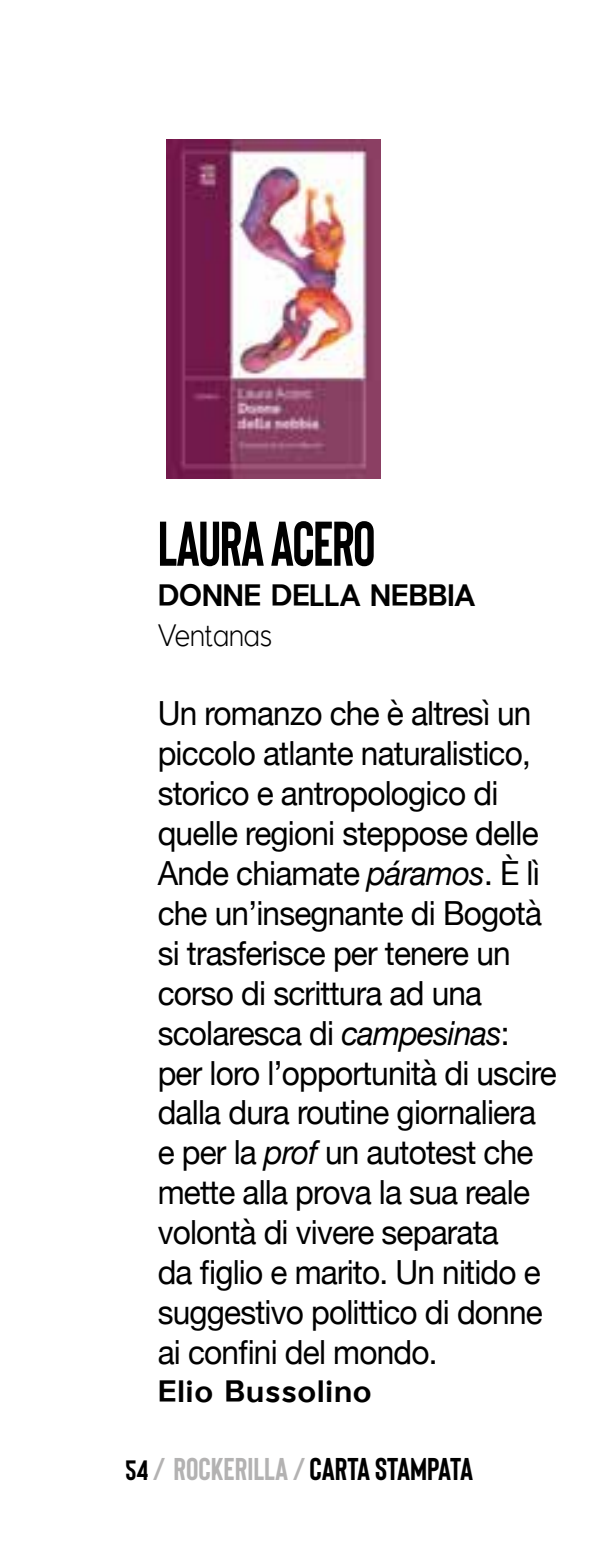
<style>
.page{position:relative;width:600px;height:1567px;background:#fff}
.page>*{position:absolute;margin:0;border:0;box-sizing:border-box;transform-origin:0 0}
.t1{font:700 63px "Bison";letter-spacing:-.025em;color:#000;scale:.9 1}
.t2{font:33.25px/39.9px "Helvetica Neue";letter-spacing:-.025em;color:#000;scale:.95 1}
.t3{font:700 31.5px "Bison";color:#000}
.t4{font:700 31.5px "Larke Neue";letter-spacing:-.025em;color:#000;scale:.9 1}
.t5{font:700 31.5px "Larke Neue";color:#000;scale:.95 1}
.t6{font:100 31.5px "Larke Neue";letter-spacing:-.025em;color:#000;scale:.9 1}
.s1{font-style:italic}
.s2{font-size:28px}
.s3{color:#b3b2b2}
</style>
<div class="page">
<img style="left:166px;top:139px;width:215px;height:340px">
<h1 class="t1" style="left:158px;top:509px;width:243px">LAURA ACERO</h1>
<p class="t4" style="left:158px;top:575px;width:355px">DONNE DELLA NEBBIA</p>
<p class="t6" style="left:158px;top:616px;width:129px">Ventanas</p>
<p class="t2" style="left:158px;top:695px;width:422px">Un romanzo che è altresì un piccolo atlante naturalistico, storico e antropologico di quelle regioni steppose delle<br>Ande chiamate <span class="s1">páramos</span>. È lì che un’insegnante di Bogotà si trasferisce per tenere un corso di scrittura ad una scolaresca di <span class="s1">campesinas</span>: per loro l’opportunità di uscire dalla dura routine giornaliera e per la <span class="s1">prof</span> un autotest che mette alla prova la sua reale volontà di vivere separata<br>da figlio e marito. Un nitido e suggestivo polittico di donne ai confini del mondo.</p>
<p class="t5" style="left:158px;top:1371px;width:227px">Elio Bussolino</p>
<p class="t3" style="left:125px;top:1452px;width:349px"><span class="s2">54</span> <span class="s3">/ ROCKERILLA /</span>CARTA STAMPATA</p>
</div>
